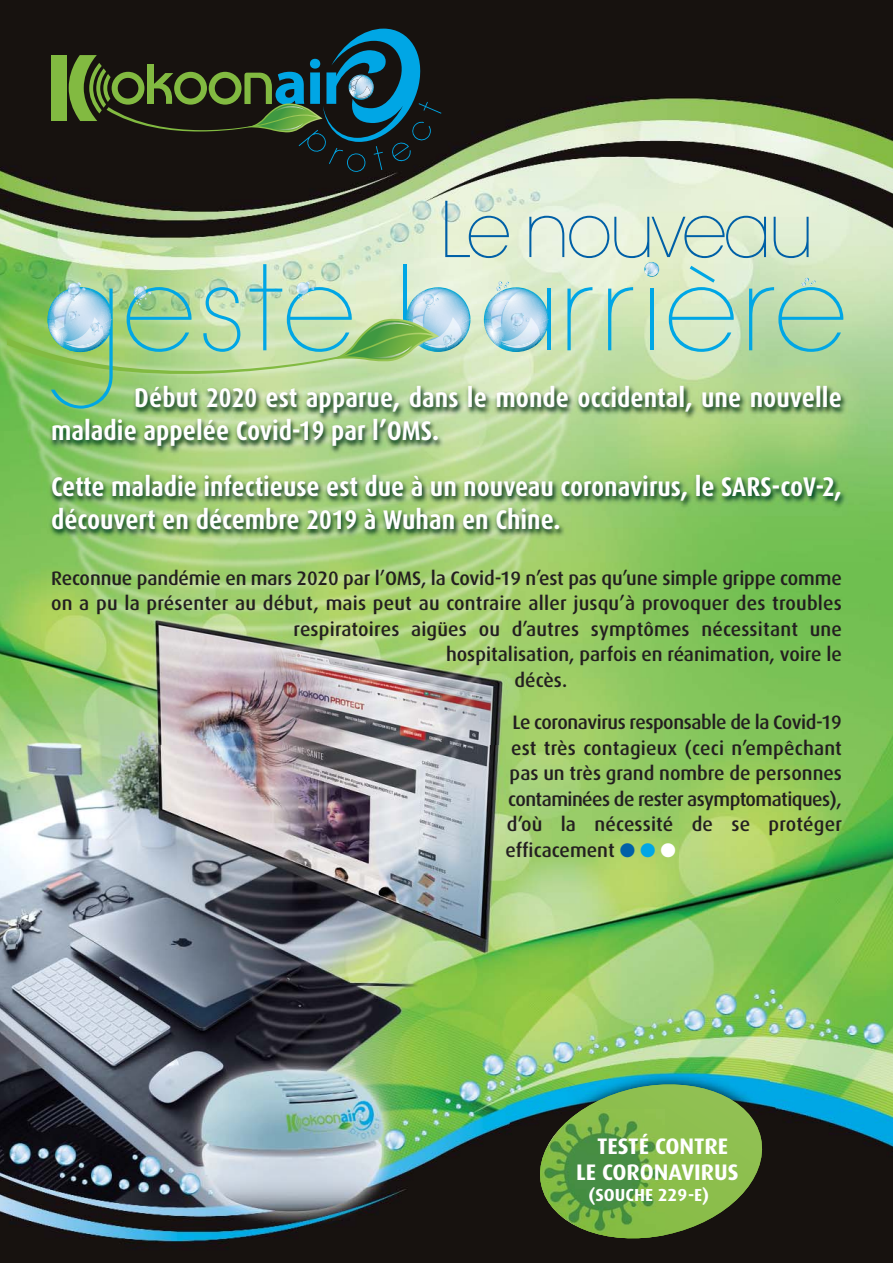
<style>
.page{position:relative;width:893px;height:1263px;background:#fff}
.page>*{position:absolute;margin:0;border:0;box-sizing:border-box;transform-origin:0 0}
.t1{font:700 27px/33px "Dax Condensed";color:#fff}
.t2{font:700 22.5px/25.5px "Dax";color:#fff;text-align:center}
.t3{font:500 19.5px/25.5px "Dax";color:#231f20;text-align:justify}
.t4{font:700 17.4px "Dax";color:#fff}
.s1{color:#0060a7}
.s2{color:#00a6e5}
.s3{color:#fff}
</style>
<div class="page">
<img style="left:0;top:0;width:893px;height:1262px">
<img style="left:29px;top:379px;width:839px;height:366px">
<img style="left:505px;top:1045px;width:295px;height:217px">
<svg style="left:533px;top:1075px;width:236px;height:172px;background:#558952"></svg>
<img style="left:540px;top:1109px;width:125px;height:129px">
<div style="left:52px;top:56px;width:15px;height:65px;background:#82ba41"></div>
<svg style="left:69px;top:29px;width:372px;height:143px;background:#20332b"></svg>
<img style="left:8px;top:201px;width:835px;height:208px">
<img style="left:52px;top:282px;width:43px;height:53px">
<img style="left:296px;top:282px;width:18px;height:19px">
<img style="left:443px;top:316px;width:75px;height:31px">
<h1 class="t1" style="left:51px;top:383px;width:792px;text-indent:83px">Début 2020 est apparue, dans le monde occidental, une nouvelle maladie appelée Covid-19 par l’OMS.</h1>
<h1 class="t1" style="left:51px;top:472px;width:792px">Cette maladie infectieuse est due à un nouveau coronavirus, le SARS-coV-2, découvert en décembre 2019 à Wuhan en Chine.</h1>
<p class="t3" style="left:51px;top:567px;width:792px">Reconnue pandémie en mars 2020 par l’OMS, la Covid-19 n’est pas qu’une simple grippe comme</p>
<p class="t3" style="left:51px;top:592px;width:792px">on a pu la présenter au début, mais peut au contraire aller jusqu’à provoquer des troubles</p>
<p class="t3" style="left:293px;top:618px;width:550px">respiratoires aigües ou d’autres symptômes nécessitant une</p>
<p class="t3" style="left:446px;top:643px;width:397px">hospitalisation, parfois en réanimation, voire le</p>
<p class="t3" style="left:515px;top:669px;width:54px">décès.</p>
<p class="t3" style="left:505px;top:711px;width:338px;text-indent:7px">Le coronavirus responsable de la Covid-19 est très contagieux (ceci n’empêchant pas un très grand nombre de personnes contaminées de rester asymptomatiques), d’où la nécessité de se protéger efficacement <span class="s1">●</span> <span class="s2">●</span> <span class="s3">●</span></p>
<p class="t2" style="left:576px;top:1135px;width:164px">TESTÉ CONTRE<br>LE CORONAVIRUS</p>
<p class="t4" style="left:588px;top:1187px;width:122px">(SOUCHE 229-E)</p>
</div>
